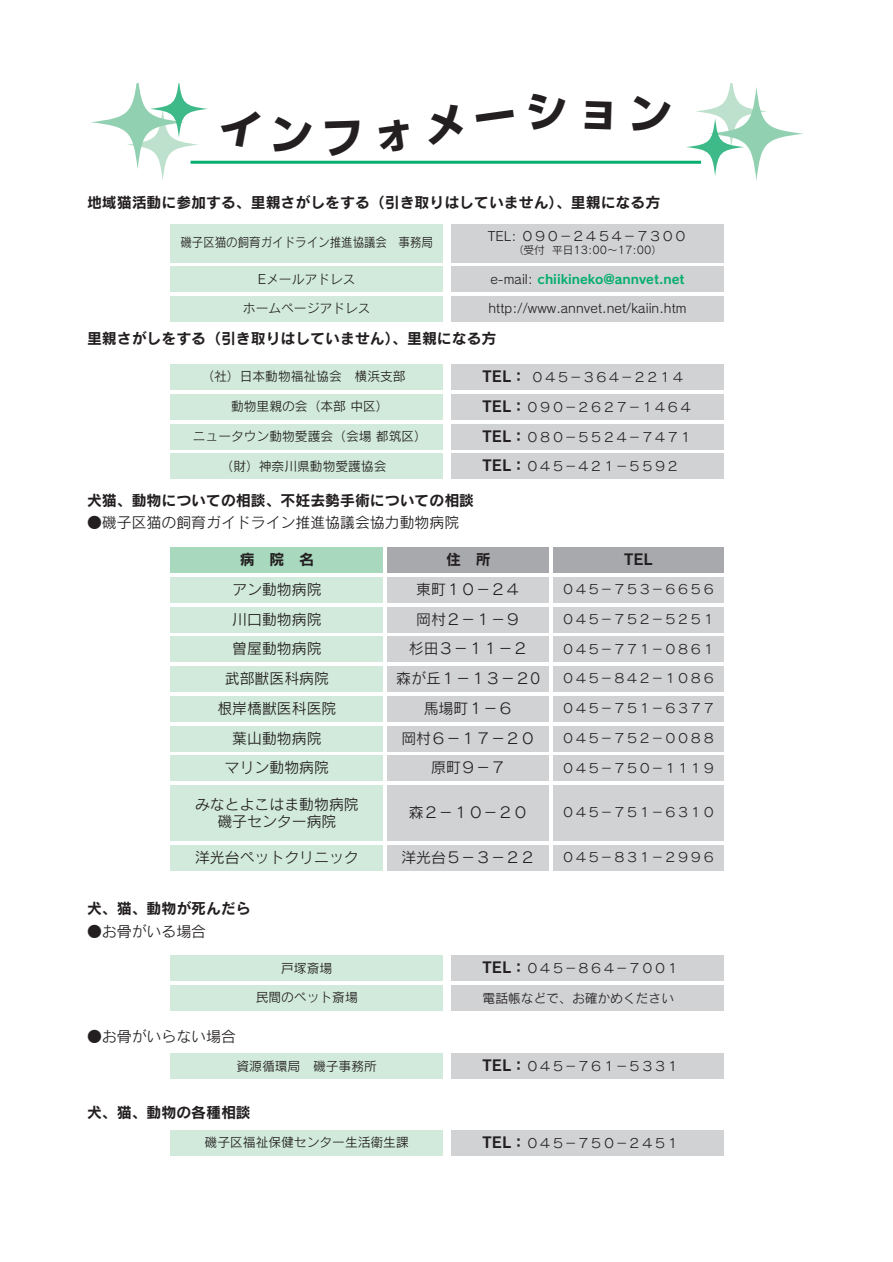
<style>
.page{position:relative;width:893px;height:1262px;background:#fff}
.page>*{position:absolute;margin:0;border:0;box-sizing:border-box;transform-origin:0 0}
.t1{font:14.85px/29.7px "Rodin CID M";color:#231f20;text-align:center}
.t2{font:14.85px "Rodin CID B";color:#231f20}
.t3{font:12.75px "Rodin CID M";color:#231f20}
.t4{font:12.75px "Rodin CID B";color:#06ae6e}
.t5{font:12.75px "Rodin CID M";color:#231f20;scale:.9 1}
.t6{font:10.65px "Rodin CID M";color:#231f20}
.s1{font-family:"Rodin CID M";color:#231f20}
.s2{font-family:"Rodin CID B";font-size:14.85px}
</style>
<div class="page">
<div style="left:170px;top:666px;width:213px;height:26px;background:#d1eadb"></div>
<div style="left:170px;top:696px;width:213px;height:25px;background:#d1eadb"></div>
<div style="left:170px;top:726px;width:213px;height:25px;background:#d1eadb"></div>
<div style="left:170px;top:755px;width:213px;height:26px;background:#d1eadb"></div>
<div style="left:170px;top:785px;width:213px;height:55px;background:#d1eadb"></div>
<div style="left:170px;top:577px;width:213px;height:25px;background:#d1eadb"></div>
<div style="left:170px;top:607px;width:213px;height:25px;background:#d1eadb"></div>
<div style="left:170px;top:636px;width:213px;height:26px;background:#d1eadb"></div>
<div style="left:170px;top:845px;width:213px;height:25px;background:#d1eadb"></div>
<div style="left:553px;top:607px;width:170px;height:25px;background:#d1d2d4"></div>
<div style="left:553px;top:636px;width:170px;height:26px;background:#d1d2d4"></div>
<div style="left:387px;top:666px;width:162px;height:26px;background:#d1d2d4"></div>
<div style="left:553px;top:666px;width:170px;height:26px;background:#d1d2d4"></div>
<div style="left:387px;top:696px;width:162px;height:25px;background:#d1d2d4"></div>
<div style="left:553px;top:696px;width:170px;height:25px;background:#d1d2d4"></div>
<div style="left:387px;top:726px;width:162px;height:25px;background:#d1d2d4"></div>
<div style="left:553px;top:726px;width:170px;height:25px;background:#d1d2d4"></div>
<div style="left:387px;top:755px;width:162px;height:26px;background:#d1d2d4"></div>
<div style="left:553px;top:755px;width:170px;height:26px;background:#d1d2d4"></div>
<div style="left:387px;top:785px;width:162px;height:55px;background:#d1d2d4"></div>
<div style="left:553px;top:785px;width:170px;height:55px;background:#d1d2d4"></div>
<div style="left:170px;top:364px;width:273px;height:26px;background:#d1eadb"></div>
<div style="left:451px;top:364px;width:272px;height:26px;background:#d1d2d4"></div>
<div style="left:170px;top:394px;width:273px;height:25px;background:#d1eadb"></div>
<div style="left:451px;top:394px;width:272px;height:25px;background:#d1d2d4"></div>
<div style="left:170px;top:424px;width:273px;height:25px;background:#d1eadb"></div>
<div style="left:451px;top:424px;width:272px;height:25px;background:#d1d2d4"></div>
<div style="left:170px;top:453px;width:273px;height:26px;background:#d1eadb"></div>
<div style="left:451px;top:453px;width:272px;height:26px;background:#d1d2d4"></div>
<div style="left:451px;top:224px;width:272px;height:38px;background:#d1d2d4"></div>
<div style="left:170px;top:266px;width:273px;height:26px;background:#d1eadb"></div>
<div style="left:170px;top:296px;width:273px;height:26px;background:#d1eadb"></div>
<svg style="left:91px;top:84px;width:117px;height:85px"></svg>
<svg style="left:696px;top:84px;width:38px;height:31px"></svg>
<svg style="left:709px;top:87px;width:94px;height:94px"></svg>
<svg style="left:686px;top:118px;width:58px;height:58px"></svg>
<hr style="left:190px;top:161px;width:511px;height:3px;background:#06ae6e">
<div style="left:170px;top:224px;width:273px;height:38px;background:#d1eadb"></div>
<div style="left:451px;top:266px;width:272px;height:26px;background:#d1d2d4"></div>
<div style="left:451px;top:296px;width:272px;height:26px;background:#d1d2d4"></div>
<div style="left:170px;top:955px;width:273px;height:26px;background:#d1eadb"></div>
<div style="left:451px;top:955px;width:272px;height:26px;background:#d1d2d4"></div>
<div style="left:170px;top:985px;width:273px;height:25px;background:#d1eadb"></div>
<div style="left:451px;top:985px;width:272px;height:25px;background:#d1d2d4"></div>
<div style="left:387px;top:577px;width:162px;height:25px;background:#d1d2d4"></div>
<div style="left:387px;top:607px;width:162px;height:25px;background:#d1d2d4"></div>
<div style="left:387px;top:636px;width:162px;height:26px;background:#d1d2d4"></div>
<div style="left:553px;top:577px;width:170px;height:25px;background:#d1d2d4"></div>
<div style="left:387px;top:845px;width:162px;height:25px;background:#d1d2d4"></div>
<div style="left:553px;top:845px;width:170px;height:25px;background:#d1d2d4"></div>
<div style="left:170px;top:547px;width:213px;height:26px;background:#a8d8be"></div>
<div style="left:387px;top:547px;width:162px;height:26px;background:#a8a9ad"></div>
<div style="left:553px;top:547px;width:170px;height:26px;background:#a8a9ad"></div>
<div style="left:170px;top:1053px;width:273px;height:25px;background:#d1eadb"></div>
<div style="left:451px;top:1053px;width:272px;height:25px;background:#d1d2d4"></div>
<div style="left:170px;top:1130px;width:273px;height:25px;background:#d1eadb"></div>
<div style="left:451px;top:1130px;width:272px;height:25px;background:#d1d2d4"></div>
<p class="t2" style="left:87px;top:193px;width:574px">地域猫活動に参加する、里親さがしをする（引き取りはしていません）、里親になる方</p>
<p class="t5" style="left:180px;top:235px;width:282px">磯子区猫の飼育ガイドライン推進協議会　事務局</p>
<p class="t3" style="left:258px;top:271px;width:99px">Eメールアドレス</p>
<p class="t3" style="left:243px;top:300px;width:129px">ホームページアドレス</p>
<p class="t3" style="left:488px;top:228px;width:201px">TEL: ０９０－２４５４－７３００</p>
<p class="t6" style="left:513px;top:243px;width:150px">（受付 平日13:00～17:00）</p>
<p class="t4" style="left:490px;top:270px;width:196px"><span class="s1">e-mail:</span> chiikineko@annvet.net</p>
<p class="t3" style="left:488px;top:300px;width:200px">http://www.annvet.net/kaiin.htm</p>
<p class="t2" style="left:87px;top:329px;width:411px">里親さがしをする（引き取りはしていません）、里親になる方</p>
<p class="t3" style="left:201px;top:368px;width:206px">（社）日本動物福祉協会　横浜支部</p>
<p class="t3" style="left:231px;top:398px;width:159px">動物里親の会（本部中区）</p>
<p class="t3" style="left:193px;top:428px;width:236px">ニュータウン動物愛護会（会場都筑区）</p>
<p class="t3" style="left:220px;top:458px;width:167px">（財）神奈川県動物愛護協会</p>
<p class="t2" style="left:87px;top:490px;width:388px">犬猫、動物についての相談、不妊去勢手術についての相談</p>
<p class="t1" style="left:87px;top:507px;width:374px">●磯子区猫の飼育ガイドライン推進協議会協力動物病院</p>
<p class="t3" style="left:482px;top:369px;width:203px"><span class="s2">TEL：</span>０４５－３６４－２２１４</p>
<p class="t3" style="left:482px;top:399px;width:211px"><span class="s2">TEL：</span>０９０－２６２７－１４６４</p>
<p class="t3" style="left:482px;top:429px;width:211px"><span class="s2">TEL：</span>０８０－５５２４－７４７１</p>
<p class="t3" style="left:482px;top:458px;width:198px"><span class="s2">TEL：</span>０４５－４２１－５５９２</p>
<p class="t2" style="left:240px;top:549px;width:76px">病　院　名</p>
<p class="t2" style="left:446px;top:549px;width:46px">住　所</p>
<p class="t2" style="left:624px;top:549px;width:30px">TEL</p>
<p class="t1" style="left:396px;top:574px;width:146px">東町１０－２４<br>岡村２－１－９<br>杉田３－１１－２<br>森が丘１－１３－２0馬場町１－６<br>岡村６－１７－２０原町９－７</p>
<p class="t1" style="left:409px;top:797px;width:121px">森２－１０－２０</p>
<p class="t1" style="left:401px;top:842px;width:135px">洋光台５－３－２２</p>
<p class="t1" style="left:217px;top:574px;width:121px">アン動物病院<br>川口動物病院<br>曽屋動物病院<br>武部獣医科病院根岸橋獣医科医院葉山動物病院<br>マリン動物病院</p>
<p class="t1" style="left:195px;top:795px;width:165px;line-height:17px">みなとよこはま動物病院磯子センター病院</p>
<p class="t1" style="left:195px;top:842px;width:165px">洋光台ペットクリニック</p>
<p class="t3" style="left:562px;top:581px;width:155px">０４５－７５３－６６５６</p>
<p class="t3" style="left:562px;top:611px;width:155px">０４５－７５２－５２５１</p>
<p class="t3" style="left:562px;top:641px;width:155px">０４５－７７１－０８６１</p>
<p class="t3" style="left:562px;top:670px;width:155px">０４５－８４２－１０８６</p>
<p class="t3" style="left:562px;top:700px;width:155px">０４５－７５１－６３７７</p>
<p class="t3" style="left:562px;top:730px;width:155px">０４５－７５２－００８８</p>
<p class="t3" style="left:562px;top:760px;width:155px">０４５－７５０－１１１９</p>
<p class="t3" style="left:562px;top:804px;width:155px">０４５－７５１－６３１０</p>
<p class="t3" style="left:562px;top:849px;width:155px">０４５－８３１－２９９６</p>
<p class="t2" style="left:87px;top:898px;width:165px">犬、猫、動物が死んだら</p>
<p class="t1" style="left:87px;top:915px;width:121px">●お骨がいる場合</p>
<p class="t1" style="left:87px;top:1021px;width:150px">●お骨がいらない場合</p>
<p class="t3" style="left:281px;top:959px;width:53px">戸塚斎場</p>
<p class="t3" style="left:256px;top:989px;width:104px">民間のペット斎場</p>
<p class="t3" style="left:482px;top:960px;width:198px"><span class="s2">TEL：</span>０４５－８６４－７００１</p>
<p class="t3" style="left:482px;top:990px;width:193px">電話帳などで、お確かめください</p>
<p class="t3" style="left:236px;top:1057px;width:142px">資源循環局　磯子事務所</p>
<p class="t3" style="left:482px;top:1058px;width:198px"><span class="s2">TEL：</span>０４５－７６１－５３３１</p>
<p class="t2" style="left:87px;top:1102px;width:165px">犬、猫、動物の各種相談</p>
<p class="t3" style="left:205px;top:1134px;width:206px">磯子区福祉保健センター生活衛生課</p>
<p class="t3" style="left:482px;top:1135px;width:198px"><span class="s2">TEL：</span>０４５－７５０－２４５１</p>
</div>
